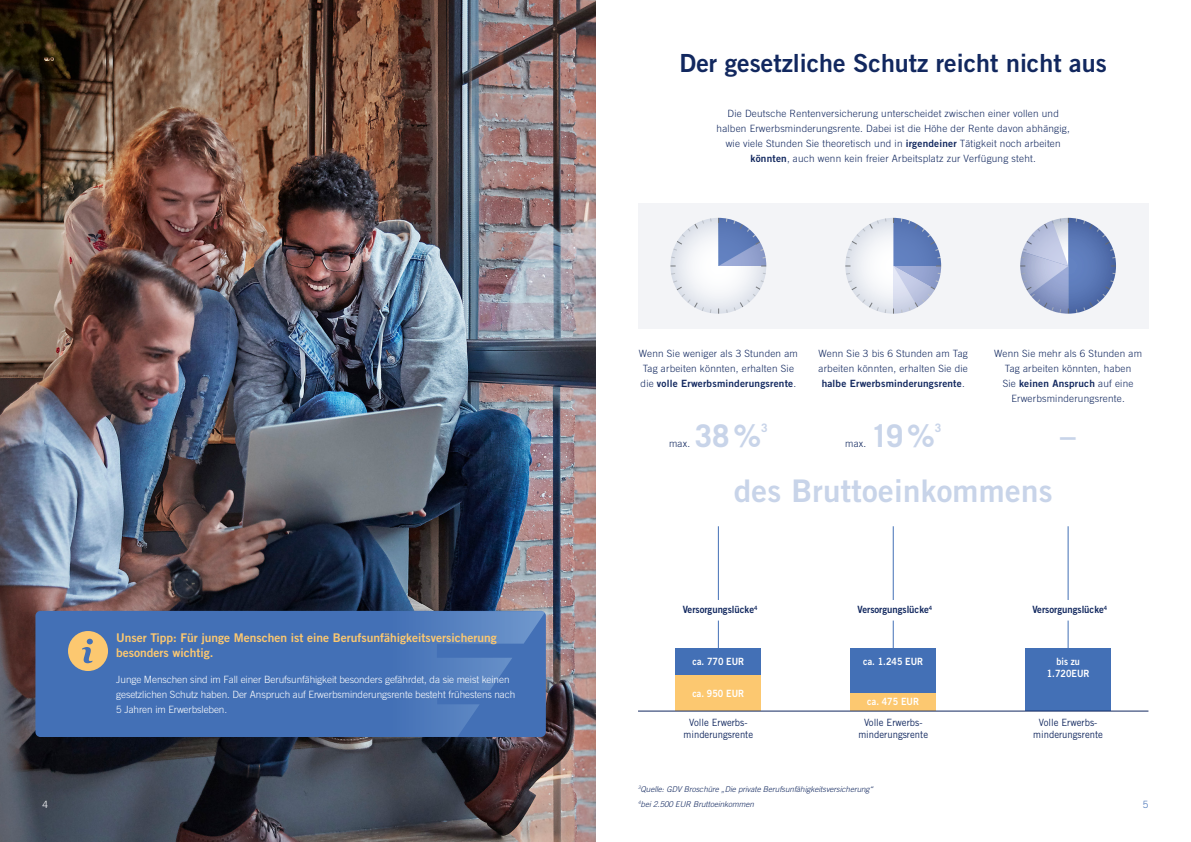
<style>
.page{position:relative;width:1191px;height:842px;background:#fff}
.page>*{position:absolute;margin:0;border:0;box-sizing:border-box;transform-origin:0 0}
.t1{font:31.2px "Trade Gothic LT Std Bd 2";letter-spacing:.01em;color:#c8d4e9}
.t2{font:700 31.2px "Trade Gothic LT Std";color:#c8d4e9}
.t3{font:25px "Trade Gothic LT Std Bd 2";color:#12285f}
.t4{font:12px/15px "Trade Gothic LT Std Bd 2";color:#fcc870}
.t5{font:700 11.7px "Trade Gothic LT Std";color:#c8d4e9}
.t6{font:300 10px/15px "Trade Gothic LT Std";letter-spacing:.02em;color:#12285f;text-align:center}
.t7{font:300 10px/15px "Trade Gothic LT Std";letter-spacing:-.01em;color:#fff}
.t8{font:10px/12px "Trade Gothic LT Std";color:#12285f;text-align:center;scale:.95 1}
.t9{font:10px "Trade Gothic LT Std Bd 2";letter-spacing:.02em;color:#12285f}
.t10{font:10px "Trade Gothic LT Std Bd 2";color:#12285f;scale:.95 1}
.t11{font:10px/12px "Trade Gothic LT Std Bd 2";color:#fff;text-align:center;scale:.9 1}
.t12{font:300 10px "Trade Gothic LT Std";color:#4370b6}
.t13{font:italic 300 8px/15px "Trade Gothic LT Std";color:#12285f}
.s1{font-family:"Trade Gothic LT Std Bd 2";font-weight:400}
.s2{font-family:"Trade Gothic LT Std";font-weight:300}
</style>
<div class="page">
<img style="left:0;top:0;width:595px;height:842px">
<div style="left:35px;top:611px;width:511px;height:126px;background:#4370b6;border-radius:5px"></div>
<svg style="left:425px;top:611px;width:121px;height:126px"></svg>
<svg style="left:68px;top:631px;width:40px;height:40px"></svg>
<div style="left:638px;top:203px;width:510px;height:125px;background:#f3f4f7"></div>
<svg style="left:670px;top:218px;width:96px;height:96px"></svg>
<svg style="left:845px;top:218px;width:96px;height:96px"></svg>
<svg style="left:1020px;top:218px;width:96px;height:96px"></svg>
<svg style="left:718px;top:620px;width:1px;height:28px"></svg>
<hr style="left:718px;top:526px;width:1px;height:74px;background:#4370b6">
<svg style="left:892px;top:620px;width:1px;height:28px"></svg>
<hr style="left:892px;top:526px;width:1px;height:74px;background:#4370b6">
<svg style="left:1067px;top:620px;width:1px;height:28px"></svg>
<hr style="left:1067px;top:526px;width:1px;height:74px;background:#4370b6">
<div style="left:676px;top:675px;width:85px;height:36px;background:#fcc870"></div>
<div style="left:676px;top:648px;width:85px;height:27px;background:#4370b6"></div>
<div style="left:850px;top:693px;width:85px;height:18px;background:#fcc870"></div>
<div style="left:850px;top:648px;width:85px;height:45px;background:#4370b6"></div>
<div style="left:1025px;top:648px;width:85px;height:63px;background:#4370b6"></div>
<hr style="left:638px;top:711px;width:510px;height:1px;background:#12285f">
<h2 class="t3" style="left:679px;top:47px;width:429px">Der gesetzliche Schutz reicht nicht aus</h2>
<p class="t6" style="left:716px;top:106px;width:355px">Die Deutsche Rentenversicherung unterscheidet zwischen einer vollen und halben Erwerbsminderungsrente. Dabei ist die Höhe der Rente davon abhängig, wie viele Stunden Sie theoretisch und in <span class="s1">irgendeiner</span> Tätigkeit noch arbeiten <span class="s1">könnten</span>, auch wenn kein freier Arbeitsplatz zur Verfügung steht.</p>
<p class="t6" style="left:639px;top:346px;width:161px">Wenn Sie weniger als 3 Stunden am<br>Tag arbeiten könnten, erhalten Sie</p>
<p class="t9" style="left:640px;top:377px;width:157px"><span class="s2">die</span> volle Erwerbsminderungsrente<span class="s2">.</span></p>
<p class="t6" style="left:818px;top:346px;width:151px;text-align:left">Wenn Sie 3 bis 6 Stunden am Tag arbeiten könnten, erhalten Sie die</p>
<p class="t9" style="left:821px;top:377px;width:145px">halbe Erwerbsminderungsrente<span class="s2">.</span></p>
<p class="t6" style="left:994px;top:346px;width:149px">Wenn Sie mehr als 6 Stunden am<br>Tag arbeiten könnten, haben</p>
<p class="t9" style="left:1002px;top:377px;width:132px"><span class="s2">Sie</span> keinen Anspruch <span class="s2">auf eine</span></p>
<p class="t6" style="left:1011px;top:391px;width:115px">Erwerbsminderungsrente.</p>
<h1 class="t2" style="left:695px;top:416px;width:68px">38%</h1>
<p class="t5" style="left:761px;top:421px;width:8px">3</p>
<p class="t6" style="left:669px;top:436px;width:23px">max.</p>
<p class="t6" style="left:845px;top:436px;width:23px">max.</p>
<h1 class="t2" style="left:871px;top:416px;width:65px">19%</h1>
<p class="t5" style="left:934px;top:421px;width:8px">3</p>
<h1 class="t2" style="left:1060px;top:416px;width:17px">–</h1>
<h1 class="t1" style="left:734px;top:472px;width:320px">des Bruttoeinkommens</h1>
<p class="t4" style="left:116px;top:630px;width:382px">Unser Tipp: Für junge Menschen ist eine Berufsunfähigkeitsversicherung besonders wichtig.</p>
<p class="t7" style="left:116px;top:672px;width:400px">Junge Menschen sind im Fall einer Berufsunfähigkeit besonders gefährdet, da sie meist keinen gesetzlichen Schutz haben. Der Anspruch auf Erwerbsminderungsrente besteht frühestens nach<br>5 Jahren im Erwerbsleben.</p>
<p class="t10" style="left:682px;top:603px;width:80px">Versorgungslücke<sup>4</sup></p>
<p class="t10" style="left:857px;top:603px;width:80px">Versorgungslücke<sup>4</sup></p>
<p class="t10" style="left:1032px;top:603px;width:80px">Versorgungslücke<sup>4</sup></p>
<p class="t11" style="left:692px;top:655px;width:59px">ca. 770 EUR</p>
<p class="t11" style="left:692px;top:687px;width:59px">ca. 950 EUR</p>
<p class="t11" style="left:863px;top:655px;width:68px">ca. 1.245 EUR</p>
<p class="t11" style="left:867px;top:696px;width:59px">ca. 475 EUR</p>
<p class="t11" style="left:1046px;top:655px;width:49px">bis zu<br>1.720EUR</p>
<p class="t8" style="left:683px;top:716px;width:75px">Volle Erwerbs&shy;minderungsrente</p>
<p class="t8" style="left:858px;top:716px;width:75px">Volle Erwerbs&shy;minderungsrente</p>
<p class="t8" style="left:1033px;top:716px;width:75px">Volle Erwerbs&shy;minderungsrente</p>
<p class="t13" style="left:638px;top:782px;width:237px"><sup>3</sup>Quelle: GDV Broschüre „Die private Berufsunfähigkeitsversicherung“<br><sup>4</sup>bei 2.500 EUR Bruttoeinkommen</p>
<p class="t7" style="left:43px;top:797px;width:7px">4</p>
<p class="t12" style="left:1142px;top:798px;width:7px">5</p>
</div>
